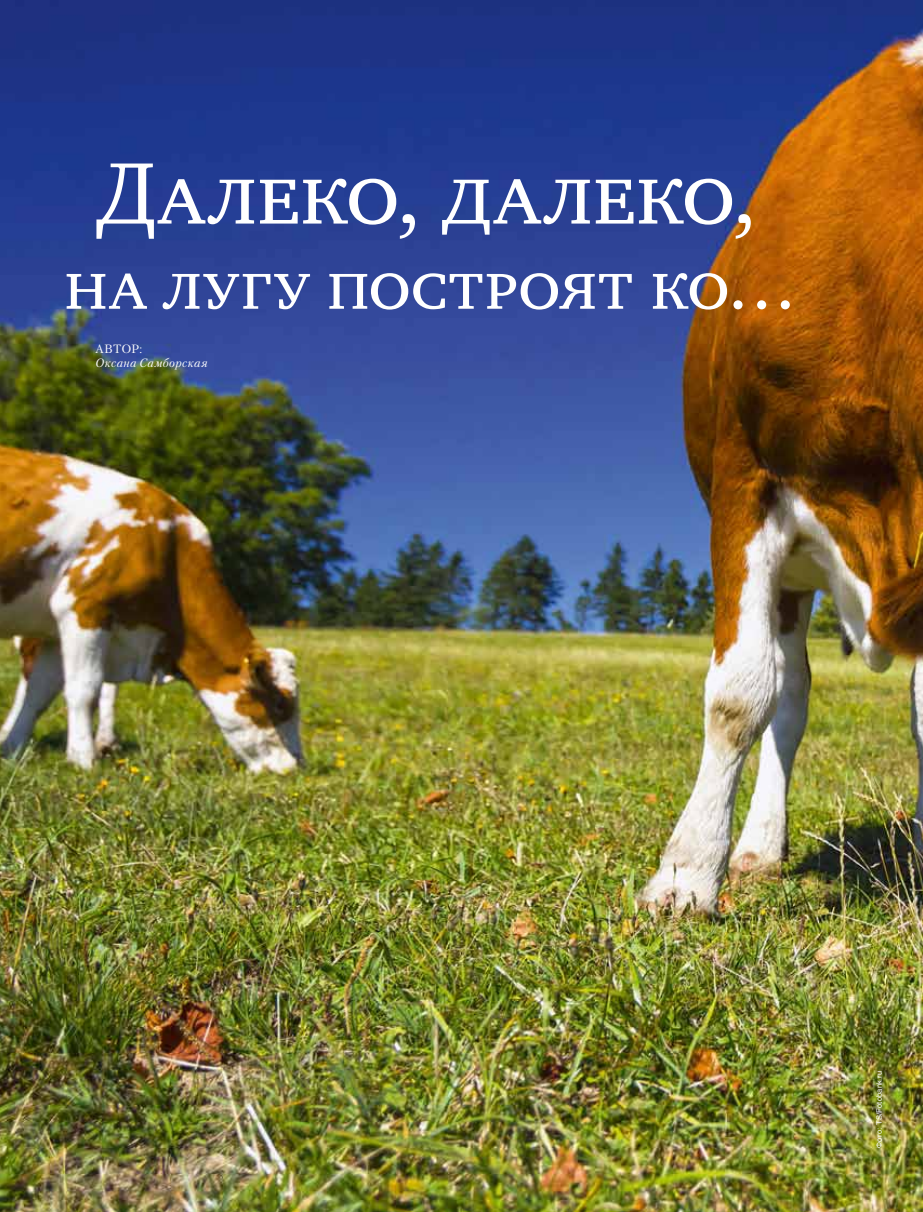
<style>
.page{position:relative;width:923px;height:1212px;background:#fff}
.page>*{position:absolute;margin:0;border:0;box-sizing:border-box;transform-origin:0 0}
.t1{font:89.4px "Charter SCC";letter-spacing:-.01em;color:#fff}
.t2{font:70.95px "Charter SCC";letter-spacing:-.005em;color:#fff}
.t3{font:italic 12px "Petersburg TF";letter-spacing:.035em;color:#fff}
.t4{font:12px "Petersburg TF";color:#fff}
.t5{font:7.5px "Helvetica TF";letter-spacing:.025em;color:#fff}
</style>
<div class="page">
<img style="left:0;top:0;width:923px;height:1212px">
<h1 class="t1" style="left:97px;top:144px;width:661px">Далеко, далеко,</h1>
<h2 class="t2" style="left:64px;top:245px;width:735px">на лугу построят ко…</h2>
<h3 class="t4" style="left:95px;top:341px;width:48px">Автор:</h3>
<h3 class="t3" style="left:95px;top:355px;width:114px">Оксана Самборская</h3>
<p class="t5" style="left:873px;top:1148px;width:79px;rotate:-90deg">Фото: TS/Fotobank.ru</p>
</div>
